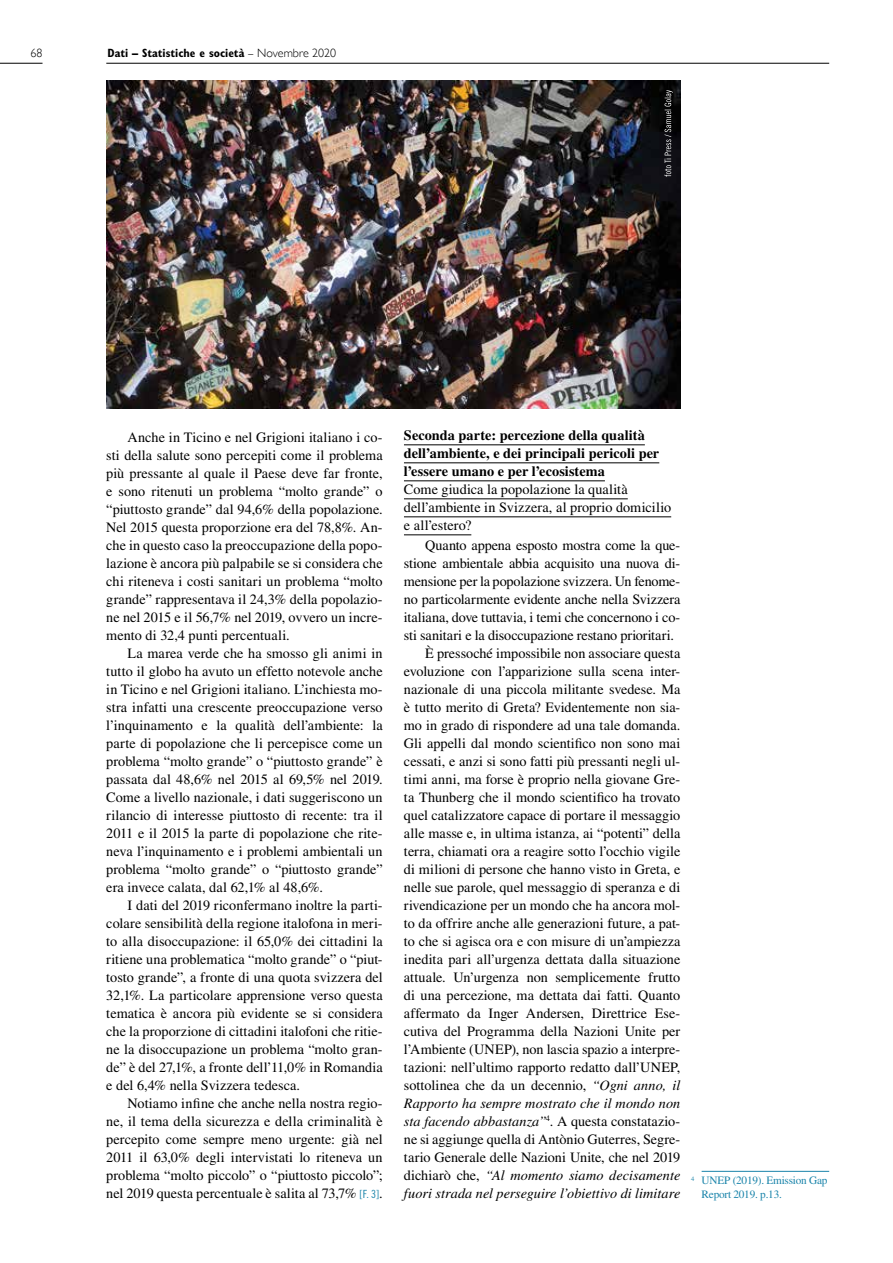
<style>
.page{position:relative;width:893px;height:1263px;background:#fff}
.page>*{position:absolute;margin:0;border:0;box-sizing:border-box;transform-origin:0 0}
.t1{font:14.25px/18px "Times LT Std";color:#000;text-align:justify}
.t2{font:italic 14.25px "Times LT Std";letter-spacing:.005em;color:#000}
.t3{font:700 14.25px/18px "Times LT Std";letter-spacing:.005em;color:#000}
.t4{font:700 condensed 12px "Gill Sans MT Std";color:#000}
.t5{font:300 12px "Gill Sans";color:#000}
.t6{font:11.25px/13.5px "Times LT Std";letter-spacing:-.02em;color:#1a84aa}
.s1{font-family:"Gill Sans";font-weight:300;font-stretch:normal}
.s2{font-family:"Trade Gothic LT Std Cn 18";font-size:11.25px;color:#1a84aa}
.s3{font-style:italic}
.s4{font-style:normal}
</style>
<div class="page">
<hr style="left:106px;top:63px;width:723px;height:1px;background:#000">
<hr style="left:0;top:63px;width:43px;height:1px;background:#000">
<hr style="left:404px;top:444px;width:241px;height:1px;background:#000">
<hr style="left:404px;top:462px;width:255px;height:1px;background:#000">
<hr style="left:404px;top:480px;width:201px;height:1px;background:#000">
<hr style="left:404px;top:498px;width:224px;height:1px;background:#000">
<hr style="left:404px;top:516px;width:267px;height:1px;background:#000">
<hr style="left:404px;top:534px;width:67px;height:1px;background:#000">
<img style="left:106px;top:81px;width:574px;height:327px">
<hr style="left:702px;top:1171px;width:127px;height:1px;background:#1a84aa">
<svg style="left:665px;top:90px;width:8px;height:87px"></svg>
<p class="t5" style="left:31px;top:46px;width:13px">68</p>
<p class="t4" style="left:108px;top:46px;width:230px">Dati – Statistiche e società <span class="s1">– Novembre 2020</span></p>
<p class="t1" style="left:106px;top:428px;width:278px;text-indent:21px">Anche in Ticino e nel Grigioni italiano i co&shy;sti della salute sono percepiti come il problema più pressante al quale il Paese deve far fronte, e sono ritenuti un problema “molto grande” o “piuttosto grande” dal 94,6% della popolazione.<br>Nel 2015 questa proporzione era del 78,8%. An&shy;che in questo caso la preoccupazione della popo&shy;lazione è ancora più palpabile se si considera che chi riteneva i costi sanitari un problema “molto grande” rappresentava il 24,3% della popolazio&shy;ne nel 2015 e il 56,7% nel 2019, ovvero un incre&shy;mento di 32,4 punti percentuali.</p>
<p class="t1" style="left:106px;top:644px;width:278px;text-indent:21px">La marea verde che ha smosso gli animi in tutto il globo ha avuto un effetto notevole anche in Ticino e nel Grigioni italiano. L’inchiesta mo&shy;stra infatti una crescente preoccupazione verso l’inquinamento e la qualità dell’ambiente: la parte di popolazione che li percepisce come un problema “molto grande” o “piuttosto grande” è passata dal 48,6% nel 2015 al 69,5% nel 2019.<br>Come a livello nazionale, i dati suggeriscono un rilancio di interesse piuttosto di recente: tra il 2011 e il 2015 la parte di popolazione che rite&shy;neva l’inquinamento e i problemi ambientali un problema “molto grande” o “piuttosto grande” era invece calata, dal 62,1% al 48,6%.</p>
<p class="t1" style="left:106px;top:896px;width:278px;text-indent:21px">I dati del 2019 riconfermano inoltre la parti&shy;colare sensibilità della regione italofona in meri&shy;to alla disoccupazione: il 65,0% dei cittadini la ritiene una problematica “molto grande” o “piut&shy;tosto grande”, a fronte di una quota svizzera del 32,1%. La particolare apprensione verso questa tematica è ancora più evidente se si considera che la proporzione di cittadini italofoni che ritie&shy;ne la disoccupazione un problema “molto gran&shy;de” è del 27,1%, a fronte dell’11,0% in Romandia e del 6,4% nella Svizzera tedesca.</p>
<p class="t1" style="left:106px;top:1094px;width:278px;text-indent:21px">Notiamo infine che anche nella nostra regio&shy;ne, il tema della sicurezza e della criminalità è percepito come sempre meno urgente: già nel 2011 il 63,0% degli intervistati lo riteneva un problema “molto piccolo” o “piuttosto piccolo”; nel 2019 questa percentuale è salita al 73,7% <span class="s2">[F. 3]</span>.</p>
<p class="t3" style="left:404px;top:426px;width:257px">Seconda parte: percezione della qualità dell’ambiente, e dei principali pericoli per l’essere umano e per l’ecosistema</p>
<p class="t1" style="left:404px;top:480px;width:269px;text-align:left">Come giudica la popolazione la qualità dell’ambiente in Svizzera, al proprio domicilio e all’estero?</p>
<p class="t1" style="left:425px;top:536px;width:257px">Quanto appena esposto mostra come la que-</p>
<p class="t1" style="left:404px;top:554px;width:278px">stione ambientale abbia acquisito una nuova di-</p>
<p class="t1" style="left:404px;top:572px;width:278px">mensione per la popolazione svizzera. Un fenome-</p>
<p class="t1" style="left:404px;top:590px;width:278px">no particolarmente evidente anche nella Svizzera</p>
<p class="t1" style="left:404px;top:608px;width:278px">italiana, dove tuttavia, i temi che concernono i co-</p>
<p class="t1" style="left:404px;top:626px;width:271px">sti sanitari e la disoccupazione restano prioritari.</p>
<p class="t1" style="left:425px;top:644px;width:257px">È pressoché impossibile non associare questa</p>
<p class="t1" style="left:404px;top:662px;width:278px">evoluzione con l’apparizione sulla scena inter-</p>
<p class="t1" style="left:404px;top:680px;width:278px">nazionale di una piccola militante svedese. Ma</p>
<p class="t1" style="left:404px;top:698px;width:278px">è tutto merito di Greta? Evidentemente non sia-</p>
<p class="t1" style="left:404px;top:716px;width:278px">mo in grado di rispondere ad una tale domanda.</p>
<p class="t1" style="left:404px;top:734px;width:278px">Gli appelli dal mondo scientifico non sono mai</p>
<p class="t1" style="left:404px;top:752px;width:278px">cessati, e anzi si sono fatti più pressanti negli ul-</p>
<p class="t1" style="left:404px;top:770px;width:278px">timi anni, ma forse è proprio nella giovane Gre-</p>
<p class="t1" style="left:404px;top:788px;width:278px">ta Thunberg che il mondo scientifico ha trovato</p>
<p class="t1" style="left:404px;top:806px;width:278px">quel catalizzatore capace di portare il messaggio</p>
<p class="t1" style="left:404px;top:824px;width:278px">alle masse e, in ultima istanza, ai “potenti” della</p>
<p class="t1" style="left:404px;top:842px;width:278px">terra, chiamati ora a reagire sotto l’occhio vigile</p>
<p class="t1" style="left:404px;top:860px;width:278px">di milioni di persone che hanno visto in Greta, e</p>
<p class="t1" style="left:404px;top:878px;width:278px">nelle sue parole, quel messaggio di speranza e di</p>
<p class="t1" style="left:404px;top:896px;width:278px">rivendicazione per un mondo che ha ancora mol-</p>
<p class="t1" style="left:404px;top:914px;width:278px">to da offrire anche alle generazioni future, a pat-</p>
<p class="t1" style="left:404px;top:932px;width:278px">to che si agisca ora e con misure di un’ampiezza</p>
<p class="t1" style="left:404px;top:950px;width:278px">inedita pari all’urgenza dettata dalla situazione</p>
<p class="t1" style="left:404px;top:968px;width:278px">attuale. Un’urgenza non semplicemente frutto</p>
<p class="t1" style="left:404px;top:986px;width:278px">di una percezione, ma dettata dai fatti. Quanto</p>
<p class="t1" style="left:404px;top:1004px;width:278px">affermato da Inger Andersen, Direttrice Ese-</p>
<p class="t1" style="left:404px;top:1022px;width:278px">cutiva del Programma della Nazioni Unite per</p>
<p class="t1" style="left:404px;top:1040px;width:278px">l’Ambiente (UNEP), non lascia spazio a interpre-</p>
<p class="t1" style="left:404px;top:1058px;width:278px">tazioni: nell’ultimo rapporto redatto dall’UNEP,</p>
<p class="t1" style="left:404px;top:1076px;width:278px">sottolinea che da un decennio, <span class="s3">“Ogni anno, il</span></p>
<p class="t2" style="left:404px;top:1095px;width:278px">Rapporto ha sempre mostrato che il mondo non</p>
<p class="t2" style="left:404px;top:1113px;width:278px">sta facendo abbastanza”<sup>4</sup><span class="s4">. A questa constatazio-</span></p>
<p class="t1" style="left:404px;top:1130px;width:278px">ne si aggiunge quella di Antònio Guterres, Segre-</p>
<p class="t1" style="left:404px;top:1148px;width:278px">tario Generale delle Nazioni Unite, che nel 2019</p>
<p class="t2" style="left:404px;top:1167px;width:278px"><span class="s4">dichiarò che,</span> “Al momento siamo decisamente</p>
<p class="t2" style="left:404px;top:1185px;width:278px">fuori strada nel perseguire l’obiettivo di limitare</p>
<p class="t6" style="left:702px;top:1174px;width:127px;text-indent:-11px"><sup>4</sup> UNEP (2019). Emission Gap<br>Report 2019. p.13.</p>
</div>
